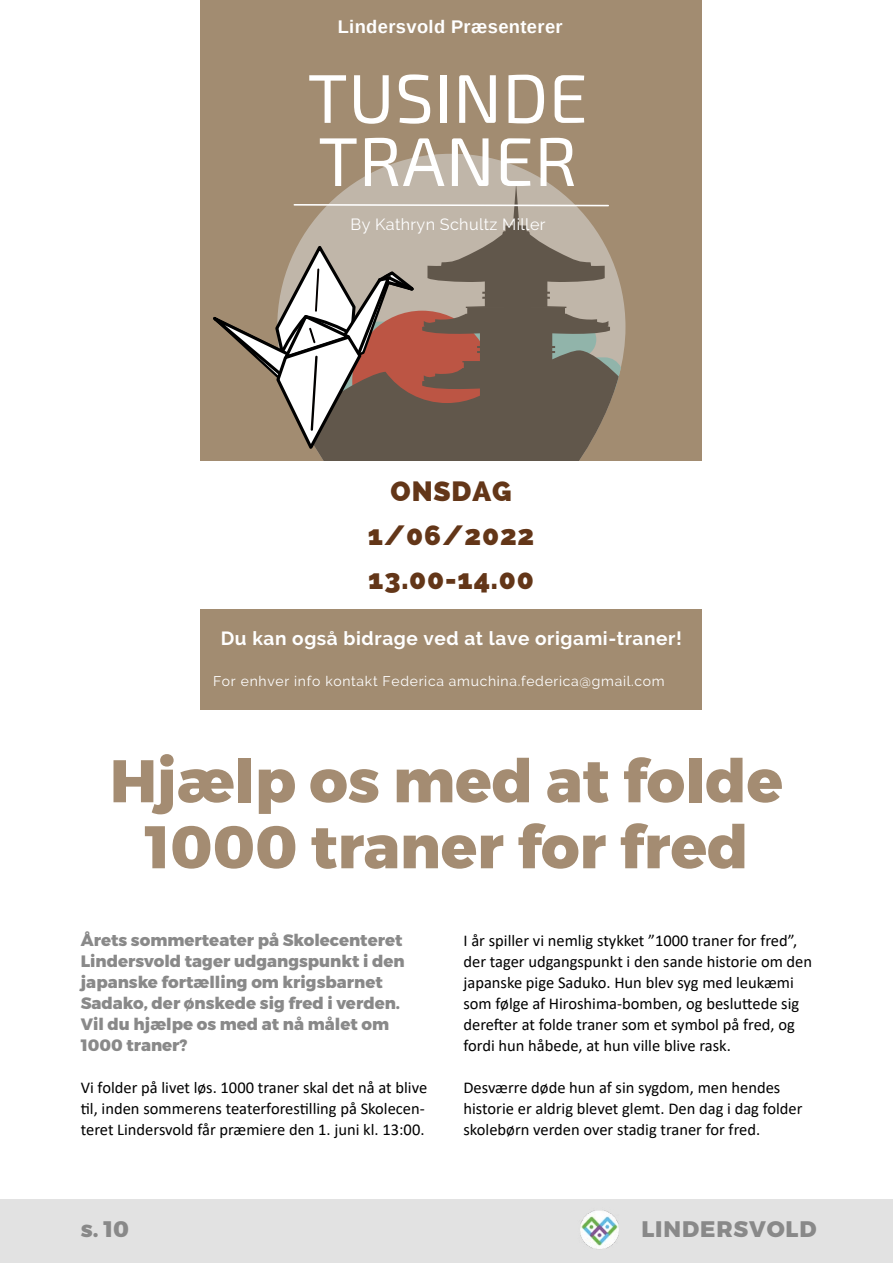
<style>
.page{position:relative;width:893px;height:1263px;background:#fff}
.page>*{position:absolute;margin:0;border:0;box-sizing:border-box;transform-origin:0 0}
.t1{font:69px/63.2px "Exo 2";letter-spacing:.01em;color:#fff}
.t2{font:60px/66px "Trueno Ex Bd";color:#a48c72;text-align:center}
.t3{font:800 27.9px/44px "Raleway";letter-spacing:.03em;color:#633618;text-align:center}
.t4{font:22.5px "Trueno Ex Bd";letter-spacing:.04em;color:#898989}
.t5{font:700 19.05px "Raleway";letter-spacing:.03em;color:#fff}
.t6{font:700 18.3px "Arimo";letter-spacing:.02em;color:#fff}
.t7{font:16.5px/21px "Calibri";color:#000}
.t8{font:16.5px/21px "Trueno Ex Bd";color:#898989}
.t9{font:16.2px "Raleway";letter-spacing:.02em;color:#fff}
.t10{font:13.95px "Raleway";letter-spacing:.05em;color:#fff}
</style>
<div class="page">
<div style="left:200px;top:0;width:502px;height:709px;background:#a28c71"></div>
<svg style="left:277px;top:154px;width:348px;height:308px"></svg>
<svg style="left:300px;top:183px;width:319px;height:279px;fill:#c0b6a9"></svg>
<div style="left:200px;top:462px;width:502px;height:147px;background:#fff"></div>
<svg style="left:293px;top:203px;width:317px;height:4px"></svg>
<svg style="left:213px;top:236px;width:408px;height:220px"></svg>
<div style="left:0;top:1199px;width:893px;height:64px;background:#e2e2e2"></div>
<img style="left:580px;top:1210px;width:39px;height:39px">
<p class="t6" style="left:338px;top:14px;width:226px">Lindersvold Præsenterer</p>
<h1 class="t1" style="left:308px;top:69px;width:282px">TUSINDE<br>TRANER</h1>
<p class="t9" style="left:351px;top:215px;width:196px">By Kathryn Schultz Miller</p>
<h3 class="t3" style="left:368px;top:469px;width:168px">ONSDAG<br>1/06/2022<br>13.00-14.00</h3>
<p class="t5" style="left:221px;top:627px;width:463px">Du kan også bidrage ved at lave origami-traner!</p>
<p class="t10" style="left:213px;top:673px;width:453px">For enhver info kontakt Federica amuchina.federica@gmail.com</p>
<h2 class="t2" style="left:110px;top:749px;width:675px">Hjælp os med at folde<br>1000 traner for fred</h2>
<p class="t8" style="left:81px;top:930px;width:325px">Årets sommerteater på Skolecenteret<br>Lindersvold tager udgangspunkt i den japanske fortælling om krigsbarnet<br>Sadako, der ønskede sig fred i verden.<br>Vil du hjælpe os med at nå målet om<br>1000 traner?</p>
<p class="t7" style="left:81px;top:1076px;width:348px">Vi folder på livet løs. 1000 traner skal det nå at blive til, inden sommerens teaterforestilling på Skolecen&shy;teret Lindersvold får præmiere den 1. juni kl. 13:00.</p>
<p class="t7" style="left:463px;top:929px;width:350px">I år spiller vi nemlig stykket ”1000 traner for fred”, der tager udgangspunkt i den sande historie om den japanske pige Saduko. Hun blev syg med leukæmi som følge af Hiroshima-bomben, og besluttede sig derefter at folde traner som et symbol på fred, og fordi hun håbede, at hun ville blive rask.</p>
<p class="t7" style="left:463px;top:1076px;width:341px">Desværre døde hun af sin sygdom, men hendes historie er aldrig blevet glemt. Den dag i dag folder skolebørn verden over stadig traner for fred.</p>
<h3 class="t4" style="left:81px;top:1215px;width:50px">s. 10</h3>
<h3 class="t4" style="left:641px;top:1215px;width:177px">LINDERSVOLD</h3>
</div>
